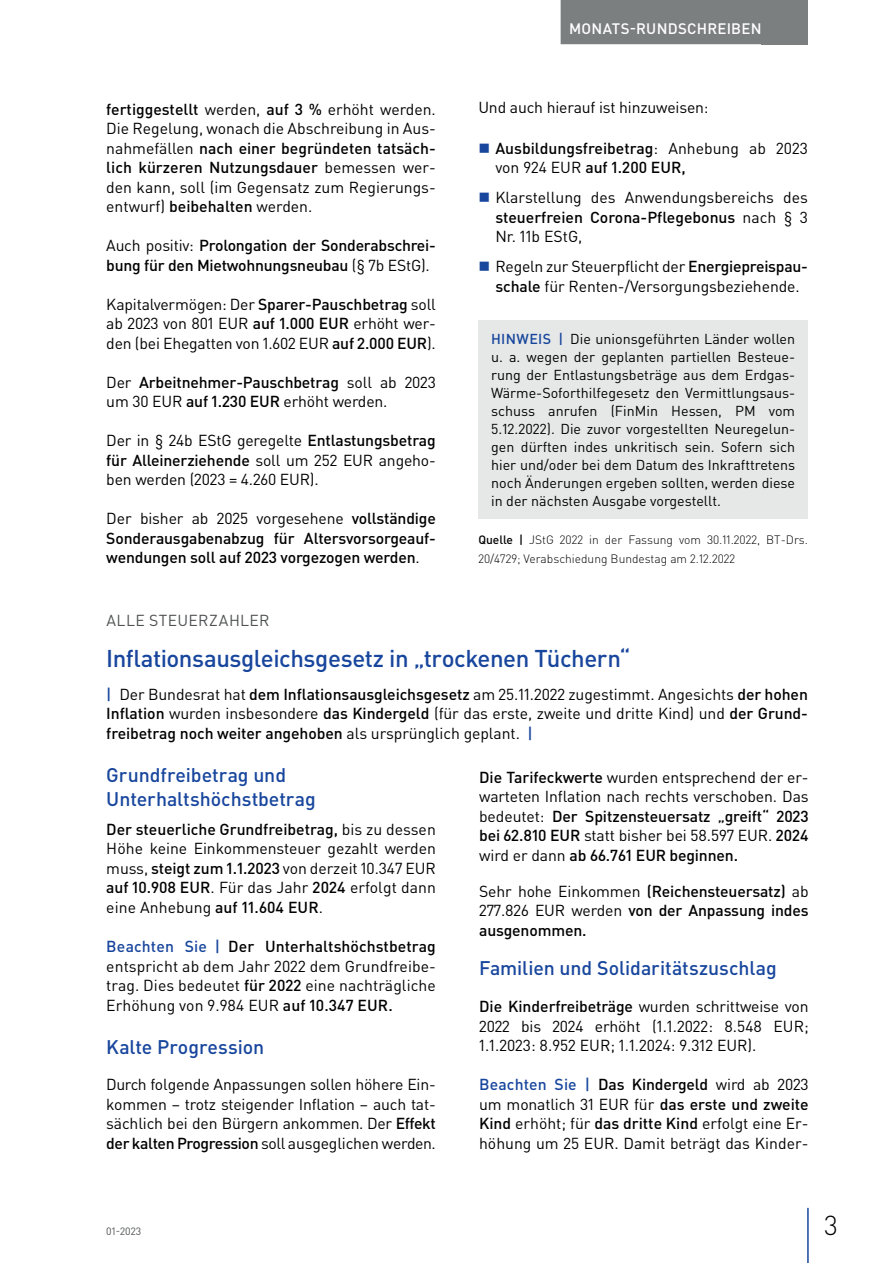
<style>
.page{position:relative;width:893px;height:1263px;background:#fff}
.page>*{position:absolute;margin:0;border:0;box-sizing:border-box;transform-origin:0 0}
.t1{font:300 27px "DIN Pro";color:#000001}
.t2{font:500 24px "DIN Pro";letter-spacing:-.02em;color:#18469d}
.t3{font:500 19.5px/24px "DIN Pro";letter-spacing:-.005em;color:#18469d}
.t4{font:15.75px/19.5px "DIN Pro";letter-spacing:-.005em;color:#000001;text-align:justify}
.t5{font:500 15.75px/19.5px "DIN Pro";letter-spacing:-.01em;color:#000001}
.t6{font:15.75px "DIN Pro";letter-spacing:.025em;color:#4f5253}
.t7{font:500 15px "DIN Pro";letter-spacing:.015em;color:#fff}
.t8{font:14.25px/18px "DIN Pro";color:#000001;text-align:justify}
.t9{font:300 12px/19.5px "DIN Pro";color:#000001}
.t10{font:10.5px "DIN Pro";color:#4f5253}
.s1{font-weight:500}
.s2{font-weight:400}
.s3{font-weight:500;color:#18469d}
</style>
<div class="page">
<div style="left:762px;top:0;width:46px;height:44px;background:#7c7f80"></div>
<hr style="left:807px;top:1208px;width:2px;height:55px;background:#18469d">
<div style="left:561px;top:0;width:209px;height:44px;background:#7c7f80"></div>
<div style="left:478px;top:320px;width:330px;height:199px;background:#e6e8e7"></div>
<p class="t4" style="left:106px;top:99px;width:331px"><span class="s1">fertiggestellt</span> werden, <span class="s1">auf 3 %</span> erhöht werden.<br>Die Regelung, wonach die Abschreibung in Aus&shy;nahmefällen <span class="s1">nach einer begründeten tatsäch&shy;lich kürzeren Nutzungsdauer</span> bemessen wer&shy;den kann, soll (im Gegensatz zum Regierungs&shy;entwurf) <span class="s1">beibehalten</span> werden.</p>
<p class="t5" style="left:106px;top:235px;width:331px"><span class="s2">Auch positiv:</span> Prolongation der Sonderabschrei&shy;bung für den Mietwohnungsneubau <span class="s2">(§ 7b EStG).</span></p>
<p class="t4" style="left:106px;top:294px;width:331px">Kapitalvermögen: Der <span class="s1">Sparer-Pauschbetrag</span> soll ab 2023 von 801 EUR <span class="s1">auf 1.000 EUR</span> erhöht wer&shy;den (bei Ehegatten von 1.602 EUR <span class="s1">auf 2.000 EUR</span>).</p>
<p class="t5" style="left:106px;top:372px;width:331px"><span class="s2">Der</span> Arbeitnehmer-Pauschbetrag <span class="s2">soll ab 2023 um 30 EUR</span> auf 1.230 EUR <span class="s2">erhöht werden.</span></p>
<p class="t4" style="left:106px;top:430px;width:331px">Der in § 24b EStG geregelte <span class="s1">Entlastungsbetrag für Alleinerziehende</span> soll um 252 EUR angeho&shy;ben werden (2023 = 4.260 EUR).</p>
<p class="t5" style="left:106px;top:508px;width:331px;text-align:justify"><span class="s2">Der bisher ab 2025 vorgesehene</span> vollständige Sonderausgabenabzug für Altersvorsorgeauf&shy;wendungen soll auf 2023 vorgezogen werden<span class="s2">.</span></p>
<p class="t7" style="left:569px;top:18px;width:194px">MONATS-RUNDSCHREIBEN</p>
<p class="t4" style="left:478px;top:97px;width:232px">Und auch hierauf ist hinzuweisen:</p>
<p class="t5" style="left:495px;top:138px;width:314px">Ausbildungsfreibetrag<span class="s2">: Anhebung ab 2023 von 924 EUR</span> auf 1.200 EUR,</p>
<p class="t4" style="left:495px;top:187px;width:314px">Klarstellung des Anwendungsbereichs des <span class="s1">steuerfreien Corona-Pflegebonus</span> nach § 3<br>Nr. 11b EStG,</p>
<p class="t4" style="left:495px;top:256px;width:314px">Regeln zur Steuerpflicht der <span class="s1">Energiepreispau&shy;schale</span> für Renten-/Versorgungsbeziehende.</p>
<p class="t8" style="left:491px;top:329px;width:306px"><span class="s3">HINWEIS |</span> Die unionsgeführten Länder wollen u. a. wegen der geplanten partiellen Besteue&shy;rung der Entlastungsbeträge aus dem Erdgas-Wärme-Soforthilfegesetz den Vermittlungsaus&shy;schuss anrufen (FinMin Hessen, PM vom 5.12.2022). Die zuvor vorgestellten Neuregelun&shy;gen dürften indes unkritisch sein. Sofern sich hier und/oder bei dem Datum des Inkrafttretens noch Änderungen ergeben sollten, werden diese in der nächsten Ausgabe vorgestellt.</p>
<p class="t9" style="left:478px;top:529px;width:331px"><span class="s1">Quelle |</span> JStG 2022 in der Fassung vom 30.11.2022, BT-Drs.<br>20/4729; Verabschiedung Bundestag am 2.12.2022</p>
<p class="t6" style="left:106px;top:610px;width:165px">ALLE STEUERZAHLER</p>
<h2 class="t2" style="left:106px;top:642px;width:526px">Inflationsausgleichsgesetz in „trockenen Tüchern“</h2>
<p class="t4" style="left:106px;top:684px;width:703px"><span class="s3">|</span> Der Bundesrat hat <span class="s1">dem Inflationsausgleichsgesetz</span> am 25.11.2022 zugestimmt. Angesichts <span class="s1">der hohen Inflation</span> wurden insbesondere <span class="s1">das Kindergeld</span> (für das erste, zweite und dritte Kind) und <span class="s1">der Grund&shy;freibetrag noch weiter angehoben</span> als ursprünglich geplant. <span class="s3">|</span></p>
<p class="t3" style="left:106px;top:763px;width:211px">Grundfreibetrag und<br>Unterhaltshöchstbetrag</p>
<p class="t4" style="left:106px;top:819px;width:331px"><span class="s1">Der steuerliche Grundfreibetrag,</span> bis zu dessen Höhe keine Einkommensteuer gezahlt werden muss, <span class="s1">steigt zum 1.1.2023</span> von derzeit 10.347 EUR <span class="s1">auf 10.908 EUR</span>. Für das Jahr <span class="s1">2024</span> erfolgt dann eine Anhebung <span class="s1">auf 11.604 EUR</span>.</p>
<p class="t4" style="left:106px;top:936px;width:331px"><span class="s3">Beachten Sie |</span> <span class="s1">Der Unterhaltshöchstbetrag </span>entspricht ab dem Jahr 2022 dem Grundfreibe&shy;trag. Dies bedeutet <span class="s1">für 2022</span> eine nachträgliche Erhöhung von 9.984 EUR <span class="s1">auf 10.347 EUR.</span></p>
<p class="t3" style="left:106px;top:1034px;width:160px">Kalte Progression</p>
<p class="t4" style="left:106px;top:1074px;width:331px">Durch folgende Anpassungen sollen höhere Ein&shy;kommen – trotz steigender Inflation – auch tat&shy;sächlich bei den Bürgern ankommen. Der <span class="s1">Effekt der kalten Progression</span> soll ausgeglichen werden.</p>
<p class="t4" style="left:479px;top:766px;width:331px"><span class="s1">Die Tarifeckwerte</span> wurden entsprechend der er&shy;warteten Inflation nach rechts verschoben. Das bedeutet: <span class="s1">Der Spitzensteuersatz „greift“ 2023 bei 62.810 EUR</span> statt bisher bei 58.597 EUR. <span class="s1">2024 </span>wird er dann <span class="s1">ab 66.761 EUR beginnen.</span></p>
<p class="t5" style="left:479px;top:880px;width:331px;text-align:justify"><span class="s2">Sehr hohe Einkommen</span> (Reichensteuersatz) <span class="s2">ab 277.826 EUR werden</span> von der Anpassung indes ausgenommen.</p>
<p class="t3" style="left:479px;top:955px;width:299px">Familien und Solidaritätszuschlag</p>
<p class="t4" style="left:479px;top:996px;width:331px"><span class="s1">Die Kinderfreibeträge</span> wurden schrittweise von 2022 bis 2024 erhöht (1.1.2022: 8.548 EUR; 1.1.2023: 8.952 EUR; 1.1.2024: 9.312 EUR).</p>
<p class="t4" style="left:479px;top:1074px;width:331px"><span class="s3">Beachten Sie |</span> <span class="s1">Das Kindergeld</span> wird ab 2023 um monatlich 31 EUR für <span class="s1">das erste und zweite Kind</span> erhöht; für <span class="s1">das dritte Kind</span> erfolgt eine Er&shy;höhung um 25 EUR. Damit beträgt das Kinder-</p>
<p class="t10" style="left:106px;top:1224px;width:36px">01-2023</p>
<h1 class="t1" style="left:824px;top:1207px;width:15px">3</h1>
</div>
